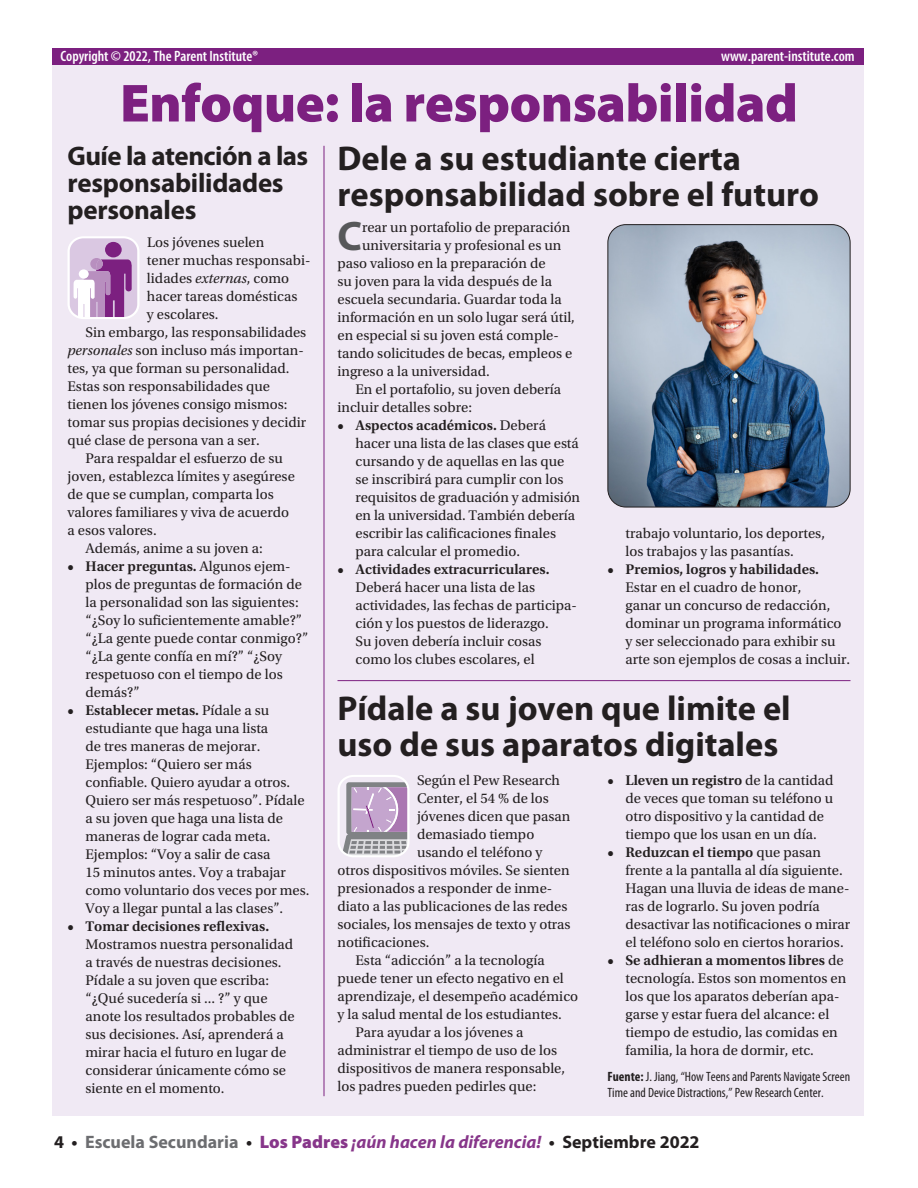
<style>
.page{position:relative;width:918px;height:1188px;background:#fff}
.page>*{position:absolute;margin:0;border:0;box-sizing:border-box;transform-origin:0 0}
.t1{font:900 54px "Myriad Pro";letter-spacing:-.01em;color:#7c2080}
.t2{font:700 41.4px "Myriad Pro";color:#57585a}
.t3{font:700 34.5px/36px "Myriad Pro";color:#231f20}
.t4{font:700 27px/27px "Myriad Pro";letter-spacing:-.01em;color:#231f20}
.t5{font:italic 700 18px "Myriad Pro";color:#87368a}
.t6{font:600 condensed 15px "Myriad Pro";color:#fff}
.t7{font:14.7px/18px "Utopia Std";color:#231f20}
.t8{font:600 14.7px "Utopia Std";color:#231f20}
.t9{font:condensed 13.5px/16.5px "Myriad Pro";color:#231f20}
.s1{font-style:italic}
.s2{font-weight:600}
.s3{font-weight:700}
.s4{font-style:normal;color:#231f20}
.s5{font-style:normal;color:#6c6d70}
.s6{font-weight:900;font-style:normal}
</style>
<div class="page">
<div style="left:53px;top:64px;width:811px;height:1052px;background:#f0e9f4"></div>
<hr style="left:338px;top:680px;width:512px;height:1px;background:#7c2080">
<hr style="left:324px;top:146px;width:1px;height:950px;background:#7c2080">
<svg style="left:68px;top:236px;width:72px;height:83px;background:#c7a5cc"></svg>
<svg style="left:338px;top:775px;width:72px;height:82px"></svg>
<div style="left:53px;top:49px;width:811px;height:16px;background:#7c2080"></div>
<img style="left:608px;top:225px;width:242px;height:282px">
<div style="left:608px;top:224px;width:242px;height:283px;border:1px solid #231f20;border-radius:18px"></div>
<p class="t6" style="left:60px;top:46px;width:199px">Copyright © 2022, The Parent Institute®</p>
<p class="t6" style="left:721px;top:46px;width:135px">www.parent-institute.com</p>
<h1 class="t1" style="left:120px;top:67px;width:679px">Enfoque: la responsabilidad</h1>
<h3 class="t4" style="left:68px;top:141px;width:242px">Guíe la atención a las responsabilidades personales</h3>
<h3 class="t3" style="left:338px;top:139px;width:483px">Dele a su estudiante cierta responsabilidad sobre el futuro</h3>
<h2 class="t2" style="left:338px;top:209px;width:26px">C</h2>
<p class="t7" style="left:362px;top:218px;width:210px">rear un portafolio de preparación</p>
<p class="t7" style="left:147px;top:233px;width:119px">Los jóvenes suelen</p>
<p class="t7" style="left:147px;top:251px;width:165px">tener muchas responsabi-</p>
<p class="t7" style="left:147px;top:269px;width:144px">lidades <span class="s1">externas</span>, como</p>
<p class="t7" style="left:147px;top:287px;width:152px">hacer tareas domésticas</p>
<p class="t7" style="left:147px;top:305px;width:73px">y escolares.</p>
<p class="t7" style="left:85px;top:323px;width:222px">Sin embargo, las responsabilidades</p>
<p class="t7" style="left:68px;top:341px;width:238px"><span class="s1">personales</span> son incluso más importan-</p>
<p class="t7" style="left:68px;top:359px;width:224px">tes, ya que forman su personalidad.</p>
<p class="t7" style="left:68px;top:377px;width:204px">Estas son responsabilidades que</p>
<p class="t7" style="left:68px;top:395px;width:222px">tienen los jóvenes consigo mismos:</p>
<p class="t7" style="left:68px;top:413px;width:240px">tomar sus propias decisiones y decidir</p>
<p class="t7" style="left:68px;top:431px;width:194px">qué clase de persona van a ser.</p>
<p class="t7" style="left:85px;top:449px;width:199px">Para respaldar el esfuerzo de su</p>
<p class="t7" style="left:68px;top:467px;width:229px">joven, establezca límites y asegúrese</p>
<p class="t7" style="left:68px;top:485px;width:208px">de que se cumplan, comparta los</p>
<p class="t7" style="left:68px;top:503px;width:223px">valores familiares y viva de acuerdo</p>
<p class="t7" style="left:68px;top:521px;width:91px">a esos valores.</p>
<p class="t7" style="left:85px;top:539px;width:179px">Además, anime a su joven a:</p>
<p class="t7" style="left:86px;top:557px;width:224px;text-indent:-18px"><span class="s2">• Hacer preguntas.</span> Algunos ejem&shy;plos de preguntas de formación de la personalidad son las siguientes: “¿Soy lo suficientemente amable?” “¿La gente puede contar conmigo?” “¿La gente confía en mí?” “¿Soy respetuoso con el tiempo de los demás?”</p>
<p class="t7" style="left:86px;top:701px;width:226px;text-indent:-18px"><span class="s2">• Establecer metas.</span> Pídale a su estudiante que haga una lista<br>de tres maneras de mejorar.<br>Ejemplos: “Quiero ser más confiable. Quiero ayudar a otros.<br>Quiero ser más respetuoso”. Pídale a su joven que haga una lista de maneras de lograr cada meta.<br>Ejemplos: “Voy a salir de casa<br>15 minutos antes. Voy a trabajar como voluntario dos veces por mes.<br>Voy a llegar puntal a las clases”.</p>
<p class="t8" style="left:68px;top:918px;width:203px">• Tomar decisiones reflexivas.</p>
<p class="t7" style="left:86px;top:935px;width:211px">Mostramos nuestra personalidad a través de nuestras decisiones.<br>Pídale a su joven que escriba: “¿Qué sucedería si ... ?” y que anote los resultados probables de sus decisiones. Así, aprenderá a mirar hacia el futuro en lugar de considerar únicamente cómo se siente en el momento.</p>
<p class="t7" style="left:362px;top:236px;width:201px">universitaria y profesional es un</p>
<p class="t7" style="left:337px;top:254px;width:210px">paso valioso en la preparación de</p>
<p class="t7" style="left:337px;top:272px;width:216px">su joven para la vida después de la</p>
<p class="t7" style="left:337px;top:290px;width:226px">escuela secundaria. Guardar toda la</p>
<p class="t7" style="left:337px;top:308px;width:239px">información en un solo lugar será útil,</p>
<p class="t7" style="left:337px;top:326px;width:223px">en especial si su joven está comple-</p>
<p class="t7" style="left:337px;top:344px;width:236px">tando solicitudes de becas, empleos e</p>
<p class="t7" style="left:337px;top:362px;width:154px">ingreso a la universidad.</p>
<p class="t7" style="left:355px;top:380px;width:207px">En el portafolio, su joven debería</p>
<p class="t7" style="left:338px;top:398px;width:136px">incluir detalles sobre:</p>
<p class="t7" style="left:356px;top:416px;width:226px;text-indent:-18px"><span class="s2">• Aspectos académicos.</span> Deberá hacer una lista de las clases que está cursando y de aquellas en las que se inscribirá para cumplir con los requisitos de graduación y admisión en la universidad. También debería escribir las calificaciones finales para calcular el promedio.</p>
<p class="t8" style="left:338px;top:561px;width:214px">• Actividades extracurriculares.</p>
<p class="t7" style="left:356px;top:578px;width:223px">Deberá hacer una lista de las actividades, las fechas de participa&shy;ción y los puestos de liderazgo.<br>Su joven debería incluir cosas como los clubes escolares, el</p>
<p class="t7" style="left:625px;top:525px;width:201px">trabajo voluntario, los deportes, los trabajos y las pasantías.</p>
<p class="t8" style="left:608px;top:561px;width:213px">• Premios, logros y habilidades.</p>
<p class="t7" style="left:626px;top:579px;width:226px">Estar en el cuadro de honor,<br>ganar un concurso de redacción, dominar un programa informático y ser seleccionado para exhibir su arte son ejemplos de cosas a incluir.</p>
<h3 class="t3" style="left:338px;top:690px;width:455px">Pídale a su joven que limite el uso de sus aparatos digitales</h3>
<p class="t7" style="left:417px;top:772px;width:145px">Según el Pew Research</p>
<p class="t7" style="left:417px;top:790px;width:133px">Center, el 54 % de los</p>
<p class="t7" style="left:417px;top:808px;width:155px">jóvenes dicen que pasan</p>
<p class="t7" style="left:417px;top:826px;width:119px">demasiado tiempo</p>
<p class="t7" style="left:417px;top:844px;width:127px">usando el teléfono y</p>
<p class="t7" style="left:338px;top:862px;width:234px">otros dispositivos móviles. Se sienten</p>
<p class="t7" style="left:338px;top:880px;width:216px">presionados a responder de inme-</p>
<p class="t7" style="left:338px;top:898px;width:232px">diato a las publicaciones de las redes</p>
<p class="t7" style="left:338px;top:916px;width:235px">sociales, los mensajes de texto y otras</p>
<p class="t7" style="left:338px;top:934px;width:94px">notificaciones.</p>
<p class="t7" style="left:355px;top:952px;width:191px">Esta “adicción” a la tecnología</p>
<p class="t7" style="left:338px;top:970px;width:228px">puede tener un efecto negativo en el</p>
<p class="t7" style="left:338px;top:988px;width:242px">aprendizaje, el desempeño académico</p>
<p class="t7" style="left:338px;top:1006px;width:226px">y la salud mental de los estudiantes.</p>
<p class="t7" style="left:355px;top:1024px;width:169px">Para ayudar a los jóvenes a</p>
<p class="t7" style="left:338px;top:1042px;width:221px">administrar el tiempo de uso de los</p>
<p class="t7" style="left:338px;top:1060px;width:229px">dispositivos de manera responsable,</p>
<p class="t7" style="left:338px;top:1078px;width:200px">los padres pueden pedirles que:</p>
<p class="t7" style="left:626px;top:772px;width:209px;text-indent:-18px"><span class="s2">• Lleven un registro</span> de la cantidad de veces que toman su teléfono u otro dispositivo y la cantidad de tiempo que los usan en un día.</p>
<p class="t7" style="left:626px;top:844px;width:226px;text-indent:-18px"><span class="s2">• Reduzcan el tiempo</span> que pasan frente a la pantalla al día siguiente.<br>Hagan una lluvia de ideas de mane&shy;ras de lograrlo. Su joven podría desactivar las notificaciones o mirar el teléfono solo en ciertos horarios.</p>
<p class="t7" style="left:626px;top:952px;width:222px;text-indent:-18px"><span class="s2">• Se adhieran a momentos libres</span> de tecnología. Estos son momentos en los que los aparatos deberían apa&shy;garse y estar fuera del alcance: el tiempo de estudio, las comidas en familia, la hora de dormir, etc.</p>
<p class="t9" style="left:608px;top:1068px;width:244px"><span class="s3">Fuente:</span> J. Jiang, “How Teens and Parents Navigate Screen<br>Time and Device Distractions,” Pew Research Center.</p>
<p class="t5" style="left:54px;top:1130px;width:647px"><span class="s4">4 •</span> <span class="s5">Escuela Secundaria</span> <span class="s4">•</span> <span class="s6">Los Padres</span> ¡aún hacen la diferencia! <span class="s4">• Septiembre 2022</span></p>
</div>
